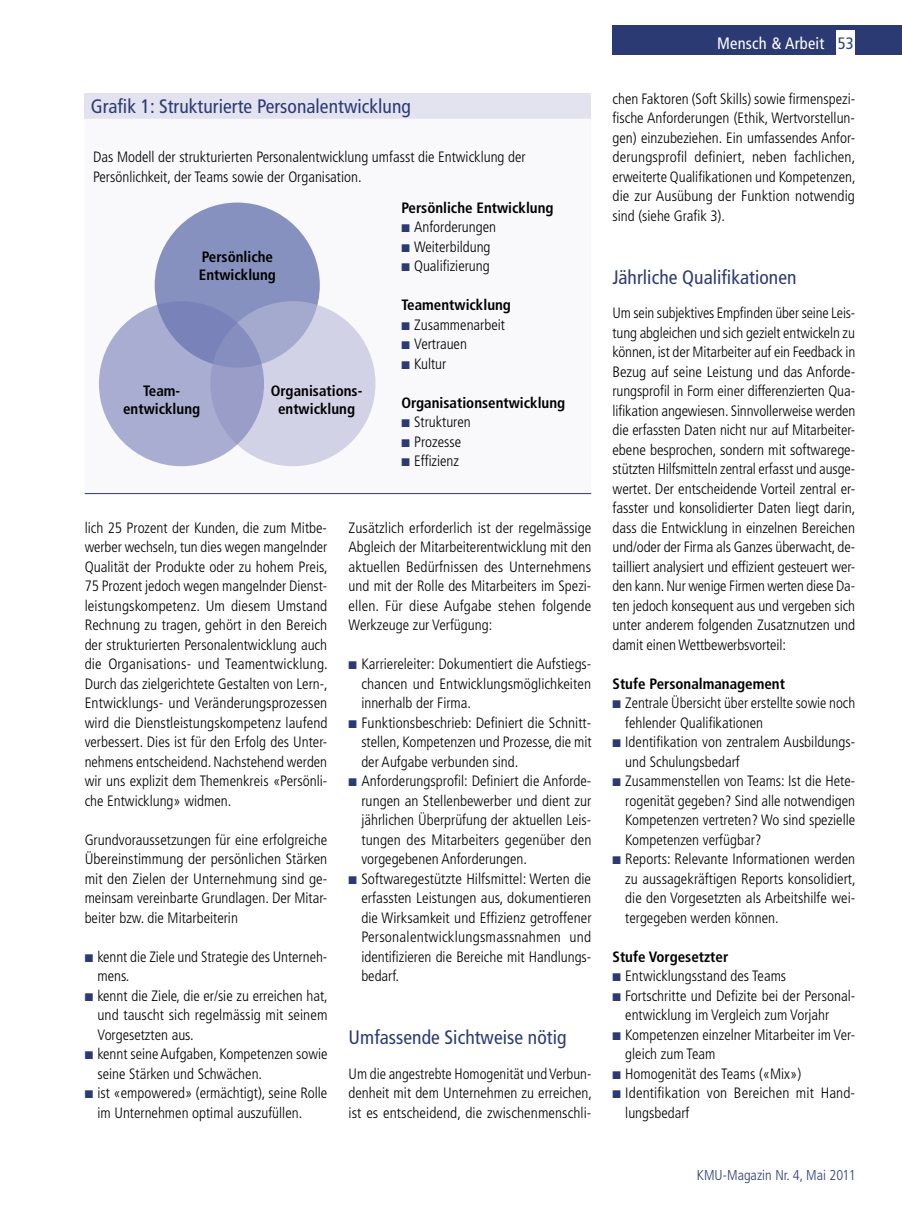
<style>
.page{position:relative;width:902px;height:1212px;background:#fff}
.page>*{position:absolute;margin:0;border:0;box-sizing:border-box;transform-origin:0 0}
.t1{font:condensed 19.5px "Frutiger LT Std";letter-spacing:.005em;color:#2c3a73}
.t2{font:condensed 16.5px "Frutiger LT Std";letter-spacing:.015em;color:#fff}
.t3{font:300 condensed 15px/19.5px "Frutiger LT Std";color:#000;text-align:justify}
.t4{font:700 condensed 15px/18px "Frutiger LT Std";color:#000;text-align:center}
.t5{font:300 condensed 14.25px "Frutiger LT Std";color:#2c3a73}
.s1{color:#2c3a73}
.s2{color:#304580}
</style>
<div class="page">
<div style="left:612px;top:26px;width:289px;height:29px;background:#2c3a73"></div>
<div style="left:836px;top:31px;width:19px;height:27px;background:#fff"></div>
<div style="left:85px;top:93px;width:506px;height:26px;background:#e3e2ef"></div>
<hr style="left:85px;top:493px;width:506px;height:1px;background:#2c3a73">
<div style="left:155px;top:203px;width:165px;height:165px;background:#8691bf;border-radius:50%"></div>
<svg style="left:210px;top:301px;width:165px;height:165px;background:#c9cae1"></svg>
<svg style="left:99px;top:301px;width:165px;height:165px;fill:#a8add1"></svg>
<h1 class="t1" style="left:91px;top:95px;width:322px">Grafik 1: Strukturierte Personalentwicklung</h1>
<p class="t3" style="left:93px;top:148px;width:434px">Das Modell der strukturierten Personalentwicklung umfasst die Entwicklung der<br>Persönlichkeit, der Teams sowie der Organisation.</p>
<p class="t4" style="left:401px;top:198px;width:154px">Persönliche Entwicklung</p>
<p class="t3" style="left:401px;top:217px;width:96px"><span class="s1">■</span> Anforderungen</p>
<p class="t3" style="left:401px;top:237px;width:91px"><span class="s1">■</span> Weiterbildung</p>
<p class="t3" style="left:401px;top:256px;width:90px"><span class="s1">■</span> Qualifizierung</p>
<p class="t4" style="left:401px;top:296px;width:111px">Teamentwicklung</p>
<p class="t3" style="left:401px;top:315px;width:105px"><span class="s1">■</span> Zusammenarbeit</p>
<p class="t3" style="left:401px;top:334px;width:67px"><span class="s1">■</span> Vertrauen</p>
<p class="t3" style="left:401px;top:354px;width:46px"><span class="s1">■</span> Kultur</p>
<p class="t4" style="left:401px;top:393px;width:165px">Organisationsentwicklung</p>
<p class="t3" style="left:401px;top:412px;width:71px"><span class="s1">■</span> Strukturen</p>
<p class="t3" style="left:401px;top:432px;width:61px"><span class="s1">■</span> Prozesse</p>
<p class="t3" style="left:401px;top:451px;width:59px"><span class="s1">■</span> Effizienz</p>
<p class="t4" style="left:199px;top:248px;width:78px;text-align:left">Persönliche<br>Entwicklung</p>
<p class="t4" style="left:123px;top:382px;width:78px">Team&shy;entwicklung</p>
<p class="t4" style="left:271px;top:382px;width:93px">Organisations&shy;entwicklung</p>
<p class="t3" style="left:85px;top:518px;width:245px">lich 25 Prozent der Kunden, die zum Mitbe&shy;werber wechseln, tun dies wegen mangelnder Qualität der Produkte oder zu hohem Preis, 75 Prozent jedoch wegen mangelnder Dienst&shy;leistungskompetenz. Um diesem Umstand Rechnung zu tragen, gehört in den Bereich der strukturierten Personalentwicklung auch die Organisations- und Teamentwicklung.<br>Durch das zielgerichtete Gestalten von Lern-, Entwicklungs- und Veränderungsprozessen wird die Dienstleistungskompetenz laufend verbessert. Dies ist für den Erfolg des Unter&shy;nehmens entscheidend. Nachstehend werden wir uns explizit dem Themenkreis «Persönli&shy;che Entwicklung» widmen.</p>
<p class="t3" style="left:85px;top:830px;width:244px">Grundvoraussetzungen für eine erfolgreiche Übereinstimmung der persönlichen Stärken mit den Zielen der Unternehmung sind ge&shy;meinsam vereinbarte Grundlagen. Der Mitar&shy;beiter bzw. die Mitarbeiterin</p>
<p class="t3" style="left:97px;top:947px;width:231px;text-indent:-13px"><span class="s1">■</span> kennt die Ziele und Strategie des Unterneh&shy;mens.</p>
<p class="t3" style="left:97px;top:986px;width:232px;text-indent:-13px"><span class="s1">■</span> kennt die Ziele, die er/sie zu erreichen hat, und tauscht sich regelmässig mit seinem Vorgesetzten aus.</p>
<p class="t3" style="left:97px;top:1045px;width:231px;text-indent:-13px"><span class="s1">■</span> kennt seine Aufgaben, Kompetenzen sowie seine Stärken und Schwächen.</p>
<p class="t3" style="left:97px;top:1084px;width:231px;text-indent:-13px"><span class="s1">■</span> ist «empowered» (ermächtigt), seine Rolle im Unternehmen optimal auszufüllen.</p>
<p class="t3" style="left:348px;top:518px;width:244px">Zusätzlich erforderlich ist der regelmässige Abgleich der Mitarbeiterentwicklung mit den aktuellen Bedürfnissen des Unternehmens und mit der Rolle des Mitarbeiters im Spezi&shy;ellen. Für diese Aufgabe stehen folgende Werkzeuge zur Verfügung:</p>
<p class="t3" style="left:361px;top:655px;width:231px;text-indent:-13px"><span class="s1">■</span> Karriereleiter: Dokumentiert die Aufstiegs&shy;chancen und Entwicklungsmöglichkeiten innerhalb der Firma.</p>
<p class="t3" style="left:361px;top:713px;width:232px;text-indent:-13px"><span class="s1">■</span> Funktionsbeschrieb: Definiert die Schnitt&shy;stellen, Kompetenzen und Prozesse, die mit der Aufgabe verbunden sind.</p>
<p class="t3" style="left:361px;top:772px;width:231px;text-indent:-13px"><span class="s1">■</span> Anforderungsprofil: Definiert die Anforde&shy;rungen an Stellenbewerber und dient zur jährlichen Überprüfung der aktuellen Leis&shy;tungen des Mitarbeiters gegenüber den vorgegebenen Anforderungen.</p>
<p class="t3" style="left:361px;top:869px;width:232px;text-indent:-13px"><span class="s1">■</span> Softwaregestützte Hilfsmittel: Werten die erfassten Leistungen aus, dokumentieren die Wirksamkeit und Effizienz getroffener Personalentwicklungsmassnahmen und identifizieren die Bereiche mit Handlungs&shy;bedarf.</p>
<h1 class="t1" style="left:348px;top:1026px;width:219px">Umfassende Sichtweise nötig</h1>
<p class="t3" style="left:348px;top:1064px;width:245px">Um die angestrebte Homogenität und Verbun&shy;denheit mit dem Unternehmen zu erreichen, ist es entscheidend, die zwischenmenschli-</p>
<p class="t2" style="left:717px;top:33px;width:138px">Mensch &amp; Arbeit <span class="s2">53</span></p>
<p class="t3" style="left:612px;top:89px;width:244px">chen Faktoren (Soft Skills) sowie firmenspezi&shy;fische Anforderungen (Ethik, Wertvorstellun&shy;gen) einzubeziehen. Ein umfassendes Anfor&shy;derungsprofil definiert, neben fachlichen, erweiterte Qualifikationen und Kompetenzen, die zur Ausübung der Funktion notwendig sind (siehe Grafik 3).</p>
<h1 class="t1" style="left:612px;top:266px;width:185px">Jährliche Qualifikationen</h1>
<p class="t3" style="left:612px;top:304px;width:244px">Um sein subjektives Empfinden über seine Leis&shy;tung abgleichen und sich gezielt entwickeln zu können, ist der Mitarbeiter auf ein Feedback in Bezug auf seine Leistung und das Anforde&shy;rungsprofil in Form einer differenzierten Qua&shy;lifikation angewiesen. Sinnvollerweise werden die erfassten Daten nicht nur auf Mitarbeiter&shy;ebene besprochen, sondern mit softwarege&shy;stützten Hilfsmitteln zentral erfasst und ausge&shy;wertet. Der entscheidende Vorteil zentral er&shy;fasster und konsolidierter Daten liegt darin, dass die Entwicklung in einzelnen Bereichen und/oder der Firma als Ganzes überwacht, de&shy;tailliert analysiert und effizient gesteuert wer&shy;den kann. Nur wenige Firmen werten diese Da&shy;ten jedoch konsequent aus und vergeben sich unter anderem folgenden Zusatznutzen und damit einen Wettbewerbsvorteil:</p>
<p class="t4" style="left:612px;top:675px;width:174px">Stufe Personalmanagement</p>
<p class="t3" style="left:625px;top:694px;width:231px;text-indent:-13px"><span class="s1">■</span> Zentrale Übersicht über erstellte sowie noch fehlender Qualifikationen</p>
<p class="t3" style="left:625px;top:733px;width:231px;text-indent:-13px"><span class="s1">■</span> Identifikation von zentralem Ausbildungs&shy;und Schulungsbedarf</p>
<p class="t3" style="left:625px;top:772px;width:231px;text-indent:-13px"><span class="s1">■</span> Zusammenstellen von Teams: Ist die Hete&shy;rogenität gegeben? Sind alle notwendigen Kompetenzen vertreten? Wo sind spezielle Kompetenzen verfügbar?</p>
<p class="t3" style="left:625px;top:850px;width:232px;text-indent:-13px"><span class="s1">■</span> Reports: Relevante Informationen werden zu aussagekräftigen Reports konsolidiert, die den Vorgesetzten als Arbeitshilfe wei&shy;tergegeben werden können.</p>
<p class="t4" style="left:612px;top:948px;width:117px">Stufe Vorgesetzter</p>
<p class="t3" style="left:612px;top:967px;width:175px"><span class="s1">■</span> Entwicklungsstand des Teams</p>
<p class="t3" style="left:625px;top:986px;width:231px;text-indent:-13px"><span class="s1">■</span> Fortschritte und Defizite bei der Personal&shy;entwicklung im Vergleich zum Vorjahr</p>
<p class="t3" style="left:625px;top:1025px;width:231px;text-indent:-13px"><span class="s1">■</span> Kompetenzen einzelner Mitarbeiter im Ver&shy;gleich zum Team</p>
<p class="t3" style="left:612px;top:1064px;width:190px"><span class="s1">■</span> Homogenität des Teams («Mix»)</p>
<p class="t3" style="left:625px;top:1084px;width:231px;text-indent:-13px"><span class="s1">■</span> Identifikation von Bereichen mit Hand&shy;lungsbedarf</p>
<p class="t5" style="left:696px;top:1167px;width:160px">KMU-Magazin Nr. 4, Mai 2011</p>
</div>
